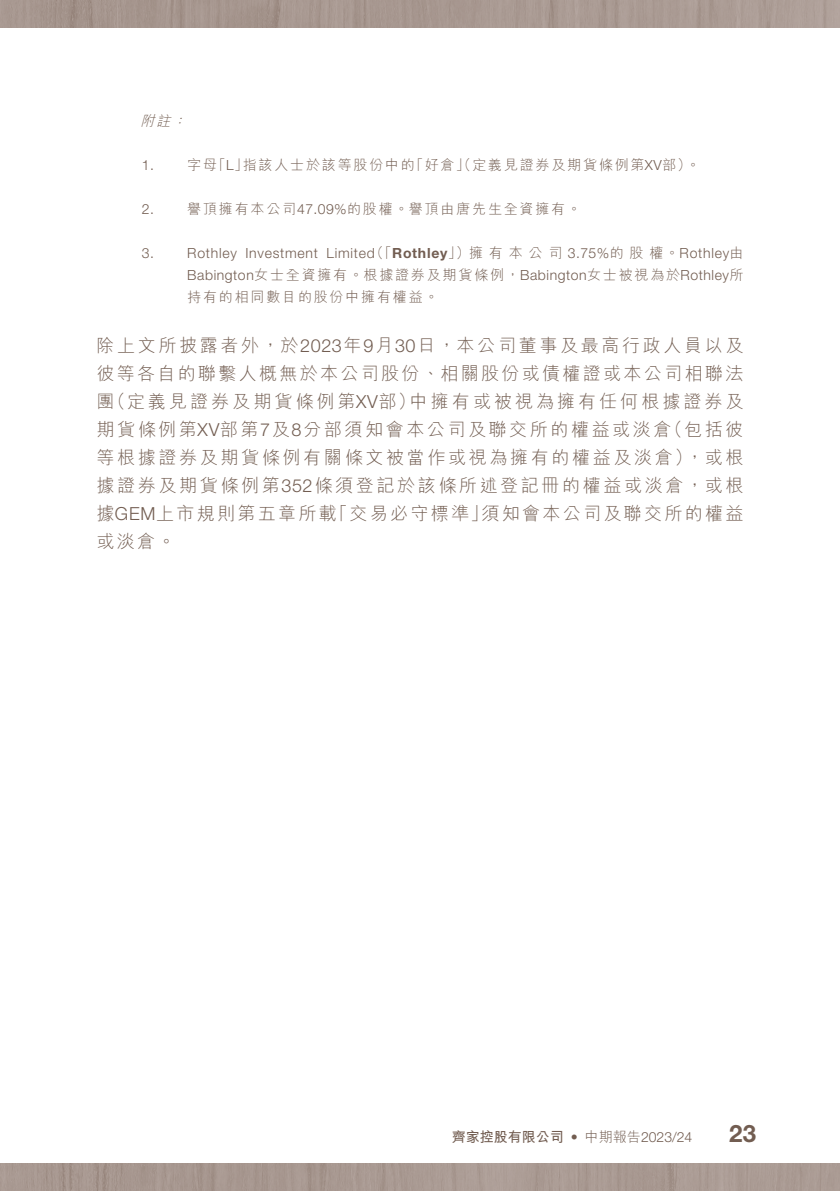
<style>
.page{position:relative;width:840px;height:1191px;background:#fff}
.page>*{position:absolute;margin:0;border:0;box-sizing:border-box;transform-origin:0 0}
.t1{font:700 24px "Helvetica Neue LT Std";color:#725d51}
.t2{font:300 18px/28px "M Hei HK";letter-spacing:.13em;color:#725d51;text-align:justify}
.t3{font:300 14px/22px "Helvetica Neue LT Std";letter-spacing:.05em;color:#725d51;text-align:right}
.t4{font:300 14px "M Hei HK";letter-spacing:.13em;color:#725d51}
.t5{font:700 14px "M Hei HK";color:#725d51}
.t6{font:italic 300 14px "M Hei HK";color:#725d51}
.s1{font-family:"Helvetica Neue LT Std"}
.s2{font-family:"M Hei HK"}
.s3{font-weight:700}
.s4{font-family:"Helvetica Neue LT Std";font-weight:300}
.s5{font-weight:300}
</style>
<div class="page">
<img style="left:0;top:0;width:839px;height:1191px">
<div style="left:0;top:28px;width:839px;height:1134px;background:#fff"></div>
<p class="t6" style="left:140px;top:114px;width:51px">附註：</p>
<p class="t4" style="left:142px;top:158px;width:559px"><span class="s1">1.</span> 字母「<span class="s1">L</span>」指該人士於該等股份中的「好倉」（定義見證券及期貨條例第<span class="s1">XV</span>部）。</p>
<p class="t4" style="left:142px;top:202px;width:440px"><span class="s1">2.</span> 譽頂擁有本公司<span class="s1">47.09%</span>的股權。譽頂由唐先生全資擁有。</p>
<p class="t3" style="left:142px;top:242px;width:602px">3. Rothley Investment Limited<span class="s2">（「</span><span class="s3">Rothley</span><span class="s2">」）擁有本公司</span> 3.75%<span class="s2">的股權。</span>Rothley<span class="s2">由<br></span>Babington<span class="s2">女士全資擁有。根據證券及期貨條例，</span>Babington<span class="s2">女士被視為於</span>Rothley<span class="s2">所</span></p>
<p class="t4" style="left:187px;top:290px;width:252px">持有的相同數目的股份中擁有權益。</p>
<p class="t2" style="left:96px;top:331px;width:648px">除上文所披露者外，於<span class="s1">2023</span>年<span class="s1">9</span>月<span class="s1">30</span>日，本公司董事及最高行政人員以及彼等各自的聯繫人概無於本公司股份、相關股份或債權證或本公司相聯法團（定義見證券及期貨條例第<span class="s1">XV</span>部）中擁有或被視為擁有任何根據證券及期貨條例第<span class="s1">XV</span>部第<span class="s1">7</span>及<span class="s1">8</span>分部須知會本公司及聯交所的權益或淡倉（包括彼等根據證券及期貨條例有關條文被當作或視為擁有的權益及淡倉），或根據證券及期貨條例第<span class="s1">352</span>條須登記於該條所述登記冊的權益或淡倉，或根據<span class="s1">GEM</span>上市規則第五章所載「交易必守標準」須知會本公司及聯交所的權益或淡倉。</p>
<p class="t5" style="left:451px;top:1127px;width:242px">齊家控股有限公司 <span class="s4">•</span> <span class="s5">中期報告</span><span class="s4">2023/24</span></p>
<h1 class="t1" style="left:729px;top:1118px;width:28px">23</h1>
</div>
